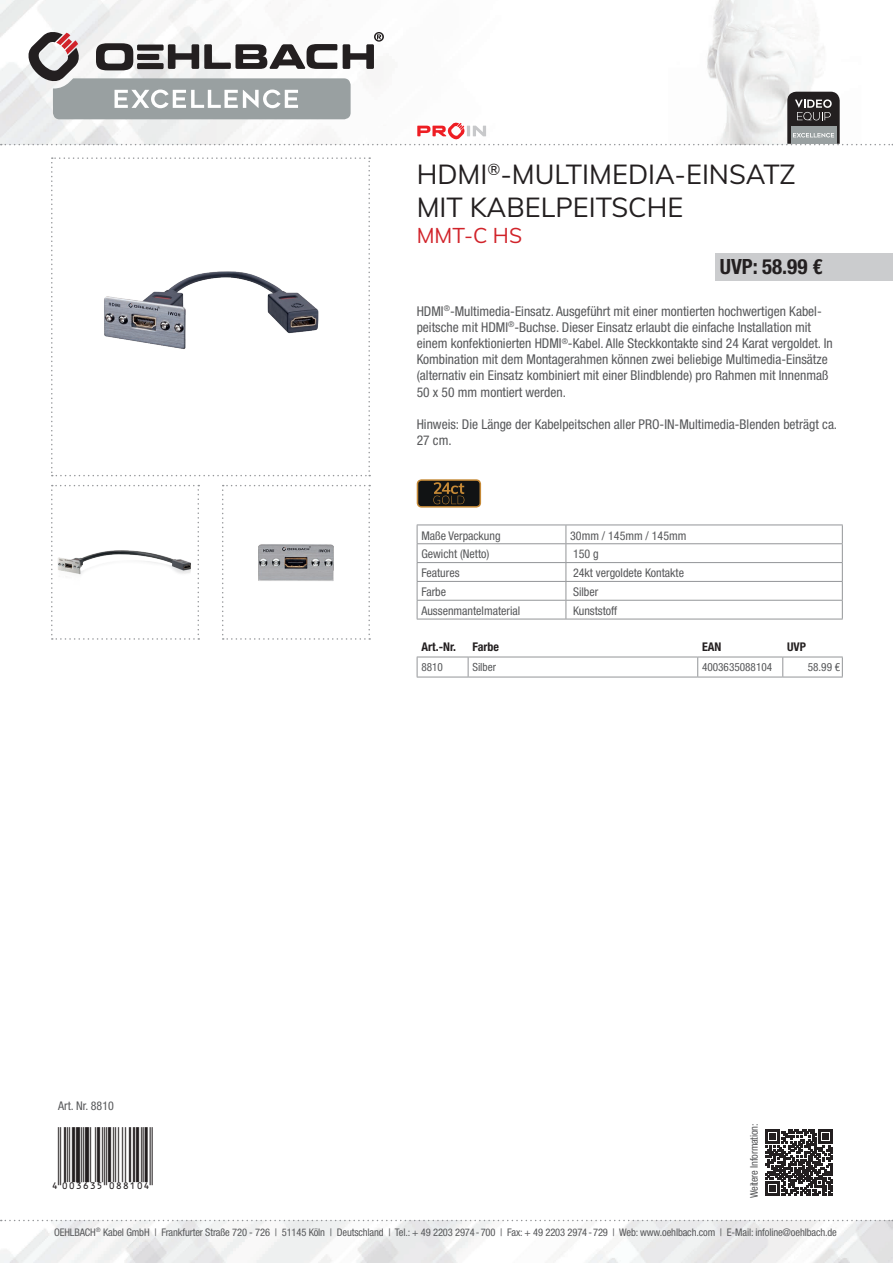
<style>
.page{position:relative;width:893px;height:1263px;background:#fff}
.page>*{position:absolute;margin:0;border:0;box-sizing:border-box;transform-origin:0 0}
.t1{font:27px/32.4px "Muli";color:#231f20}
.t2{font:27px "EAN";color:#231f20}
.t3{font:700 condensed 21px "Helvetica Neue LTW1 G";color:#231f20}
.t4{font:21px "Muli";color:#d1232a}
.t5{font:condensed 13.5px/16.2px "Helvetica Neue LTW1 G";color:#57585a}
.t6{font:condensed 12px "Helvetica Neue LTW1 G";color:#57585a}
.t7{font:700 condensed 12px "Helvetica Neue LTW1 G";color:#231f20}
.t8{font:condensed 11.25px "Helvetica Neue LTW1 G";color:#57585a}
.t9{font:condensed 10.5px "Helvetica Neue LTW1 G";letter-spacing:-.01em;color:#57585a}
</style>
<div class="page">
<img style="left:0;top:1220px;width:893px;height:43px">
<img style="left:0;top:0;width:818px;height:145px">
<svg style="left:1px;top:1220px;width:892px;height:1px"></svg>
<svg style="left:51px;top:157px;width:319px;height:319px"></svg>
<svg style="left:51px;top:485px;width:148px;height:155px"></svg>
<svg style="left:222px;top:485px;width:148px;height:155px"></svg>
<svg style="left:417px;top:479px;width:64px;height:29px;background:#443724"></svg>
<svg style="left:766px;top:1129px;width:66px;height:67px"></svg>
<svg style="left:1px;top:31px;width:892px;height:114px"></svg>
<svg style="left:417px;top:656px;width:426px;height:21px"></svg>
<hr style="left:417px;top:677px;width:51px;height:1px;background:#939598">
<hr style="left:468px;top:677px;width:230px;height:1px;background:#939598">
<hr style="left:698px;top:677px;width:85px;height:1px;background:#939598">
<hr style="left:783px;top:677px;width:60px;height:1px;background:#939598">
<hr style="left:417px;top:657px;width:51px;height:1px;background:#939598">
<hr style="left:468px;top:657px;width:230px;height:1px;background:#939598">
<hr style="left:698px;top:657px;width:85px;height:1px;background:#939598">
<hr style="left:783px;top:657px;width:60px;height:1px;background:#939598">
<div style="left:715px;top:253px;width:178px;height:27px;background:#cbccce"></div>
<svg style="left:417px;top:525px;width:426px;height:94px"></svg>
<hr style="left:417px;top:619px;width:149px;height:1px;background:#939598">
<hr style="left:566px;top:619px;width:277px;height:1px;background:#939598">
<h1 class="t1" style="left:417px;top:157px;width:380px">HDMI<sup>®</sup>-MULTIMEDIA-EINSATZ<br>MIT KABELPEITSCHE</h1>
<h2 class="t4" style="left:417px;top:221px;width:107px">MMT-C HS</h2>
<h2 class="t3" style="left:720px;top:254px;width:104px">UVP: 58.99 €</h2>
<p class="t5" style="left:417px;top:303px;width:418px">HDMI<sup>®</sup>-Multimedia-Einsatz. Ausgeführt mit einer montierten hochwertigen Kabel&shy;peitsche mit HDMI<sup>®</sup>-Buchse. Dieser Einsatz erlaubt die einfache Installation mit einem konfektionierten HDMI<sup>®</sup>-Kabel. Alle Steckkontakte sind 24 Karat vergoldet. In Kombination mit dem Montagerahmen können zwei beliebige Multimedia-Einsätze (alternativ ein Einsatz kombiniert mit einer Blindblende) pro Rahmen mit Innenmaß 50 x 50 mm montiert werden.</p>
<p class="t5" style="left:417px;top:416px;width:422px">Hinweis: Die Länge der Kabelpeitschen aller PRO-IN-Multimedia-Blenden beträgt ca.<br>27 cm.</p>
<p class="t6" style="left:421px;top:528px;width:81px">Maße Verpackung</p>
<p class="t6" style="left:570px;top:528px;width:118px">30mm / 145mm / 145mm</p>
<p class="t6" style="left:421px;top:547px;width:69px">Gewicht (Netto)</p>
<p class="t6" style="left:573px;top:547px;width:27px">150 g</p>
<p class="t6" style="left:421px;top:566px;width:40px">Features</p>
<p class="t6" style="left:573px;top:566px;width:112px">24kt vergoldete Kontakte</p>
<p class="t6" style="left:421px;top:585px;width:26px">Farbe</p>
<p class="t6" style="left:573px;top:585px;width:27px">Silber</p>
<p class="t6" style="left:421px;top:603px;width:100px">Aussenmantelmaterial</p>
<p class="t6" style="left:573px;top:603px;width:46px">Kunststoff</p>
<p class="t7" style="left:421px;top:639px;width:36px">Art.-Nr.</p>
<p class="t7" style="left:472px;top:639px;width:28px">Farbe</p>
<p class="t7" style="left:702px;top:639px;width:21px">EAN</p>
<p class="t7" style="left:787px;top:639px;width:20px">UVP</p>
<p class="t8" style="left:421px;top:660px;width:23px">8810</p>
<p class="t8" style="left:472px;top:660px;width:25px">Silber</p>
<p class="t8" style="left:702px;top:660px;width:72px">4003635088104</p>
<p class="t8" style="left:808px;top:660px;width:34px">58.99 €</p>
<p class="t6" style="left:58px;top:1099px;width:57px">Art. Nr. 8810</p>
<h1 class="t2" style="left:51px;top:1157px;width:103px">4":D=@GI#NVVONR"</h1>
<p class="t9" style="left:748px;top:1198px;width:76px;rotate:-90deg">Weitere Information:</p>
<p class="t9" style="left:54px;top:1226px;width:784px">OEHLBACH<sup>®</sup> Kabel GmbH | Frankfurter Straße 720 - 726 | 51145 Köln | Deutschland | Tel.: + 49 2203 2974-700 | Fax: + 49 2203 2974-729 | Web: www.oehlbach.com | E-Mail: infoline@oehlbach.de</p>
</div>
